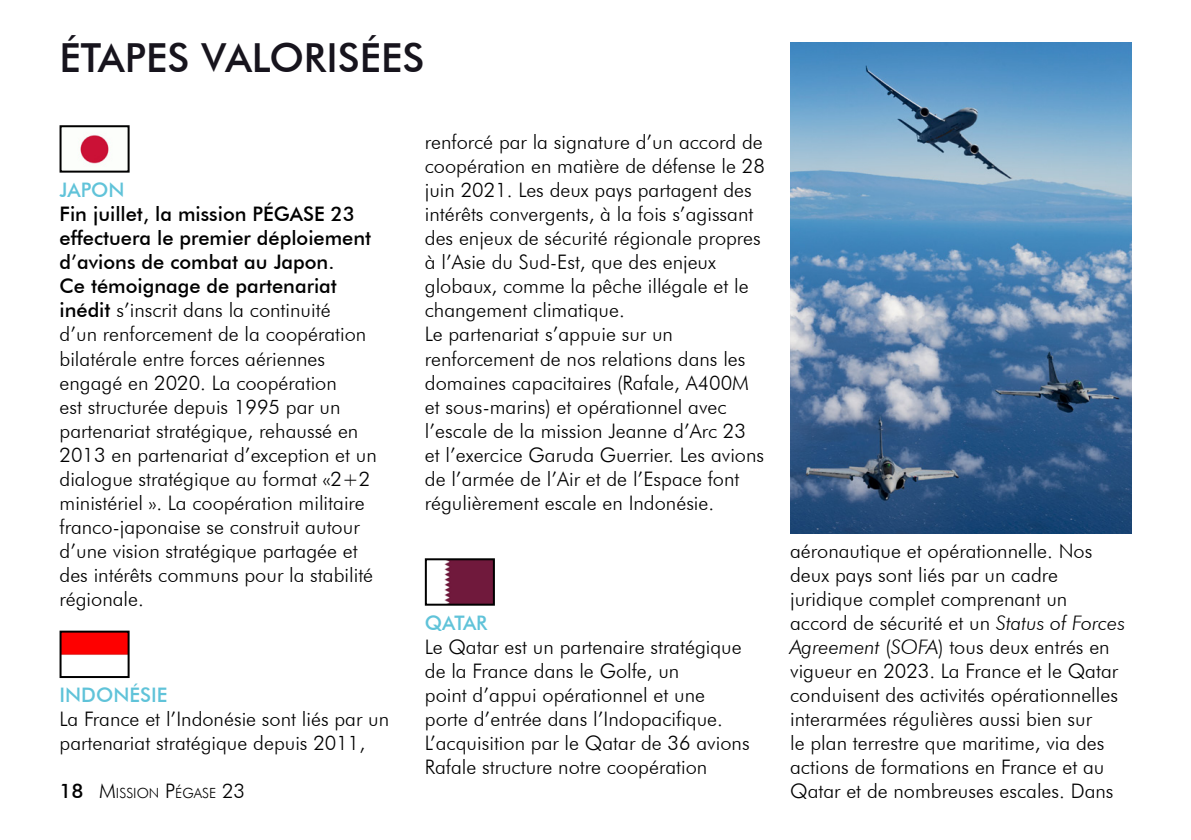
<style>
.page{position:relative;width:1191px;height:840px;background:#fff}
.page>*{position:absolute;margin:0;border:0;box-sizing:border-box;transform-origin:0 0}
.t1{font:500 40px "Futura BT";color:#17141d}
.t2{font:300 20px/24px "Futura BT";color:#000}
.t3{font:500 20px "Futura BT";color:#60c3d9}
.t4{font:300 14px "Futura BT";color:#000}
.s1{font-weight:500}
.s2{font-weight:500;font-size:20px}
.s3{font-size:20px}
.s4{font-style:italic}
</style>
<div class="page">
<img style="left:790px;top:42px;width:341px;height:491px">
<img style="left:80px;top:135px;width:29px;height:29px">
<div style="left:60px;top:125px;width:70px;height:47px;border:2px solid #000"></div>
<img style="left:63px;top:633px;width:64px;height:22px">
<div style="left:60px;top:630px;width:70px;height:47px;border:2px solid #000"></div>
<img style="left:444px;top:561px;width:48px;height:41px">
<div style="left:425px;top:558px;width:70px;height:47px;border:2px solid #000"></div>
<h1 class="t1" style="left:60px;top:34px;width:366px">ÉTAPES VALORISÉES</h1>
<p class="t3" style="left:60px;top:178px;width:67px">JAPON</p>
<p class="t2" style="left:60px;top:202px;width:319px"><span class="s1">Fin juillet, la mission PÉGASE 23 effectuera le premier déploiement d’avions de combat au Japon.<br>Ce témoignage de partenariat inédit</span> s’inscrit dans la continuité<br>d’un renforcement de la coopération bilatérale entre forces aériennes engagé en 2020. La coopération<br>est structurée depuis 1995 par un partenariat stratégique, rehaussé en 2013 en partenariat d’exception et un dialogue stratégique au format «2+2 ministériel ». La coopération militaire franco-japonaise se construit autour d’une vision stratégique partagée et des intérêts communs pour la stabilité régionale.</p>
<p class="t3" style="left:60px;top:682px;width:109px">INDONÉSIE</p>
<p class="t2" style="left:60px;top:706px;width:331px">La France et l’Indonésie sont liés par un partenariat stratégique depuis 2011,</p>
<p class="t4" style="left:60px;top:784px;width:187px"><span class="s2">18</span> <span class="s3">M</span>ISSION <span class="s3">P</span>ÉGASE <span class="s3">23</span></p>
<p class="t2" style="left:425px;top:130px;width:341px">renforcé par la signature d’un accord de coopération en matière de défense le 28 juin 2021. Les deux pays partagent des intérêts convergents, à la fois s’agissant des enjeux de sécurité régionale propres à l’Asie du Sud-Est, que des enjeux globaux, comme la pêche illégale et le changement climatique.<br>Le partenariat s’appuie sur un renforcement de nos relations dans les domaines capacitaires (Rafale, A400M et sous-marins) et opérationnel avec l’escale de la mission Jeanne d’Arc 23 et l’exercice Garuda Guerrier. Les avions de l’armée de l’Air et de l’Espace font régulièrement escale en Indonésie.</p>
<p class="t3" style="left:425px;top:610px;width:64px">QATAR</p>
<p class="t2" style="left:425px;top:634px;width:326px">Le Qatar est un partenaire stratégique de la France dans le Golfe, un<br>point d’appui opérationnel et une porte d’entrée dans l’Indopacifique.<br>L’acquisition par le Qatar de 36 avions Rafale structure notre coopération</p>
<p class="t2" style="left:790px;top:538px;width:336px">aéronautique et opérationnelle. Nos deux pays sont liés par un cadre juridique complet comprenant un accord de sécurité et un <span class="s4">Status of Forces Agreement</span> (<span class="s4">SOFA</span>) tous deux entrés en vigueur en 2023. La France et le Qatar conduisent des activités opérationnelles interarmées régulières aussi bien sur<br>le plan terrestre que maritime, via des actions de formations en France et au Qatar et de nombreuses escales. Dans</p>
</div>
